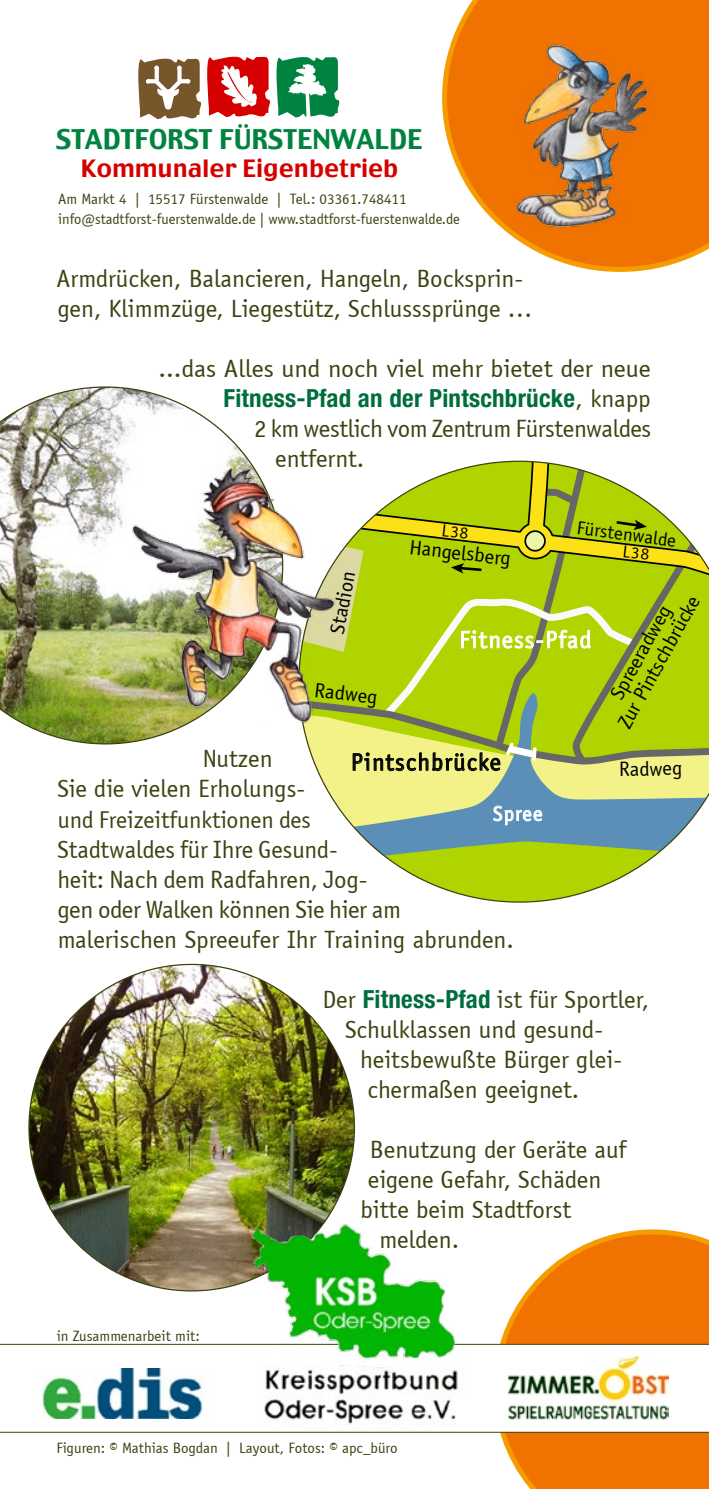
<style>
.page{position:relative;width:709px;height:1489px;background:#fff}
.page>*{position:absolute;margin:0;border:0;box-sizing:border-box;transform-origin:0 0}
.t1{font:27px "Charcoal";color:#008340}
.t2{font:25px/30px "Officina Sans";color:#3c4311}
.t3{font:25px "Officina Sans";color:#3c4311;scale:1.04 1}
.t4{font:700 condensed 25px "Helvetica Neue LT Std";letter-spacing:.01em;color:#006d3e}
.t5{font:24.25px "Officina Sans";color:#3c4311}
.t6{font:24.25px "Officina Sans";letter-spacing:.05em;color:#000}
.t7{font:24.25px "Officina Sans";letter-spacing:.05em;color:#fff}
.t8{font:23.75px "Charcoal";color:#d60000}
.t9{font:20.75px/20.8px "Officina Sans";color:#000;text-align:center}
.t10{font:20.75px "Officina Sans";letter-spacing:.05em;color:#fff}
.t11{font:19px "Officina Sans";color:#000}
.t12{font:15px/20px "Officina Sans";color:#3c4311}
.s1{font-family:"Officina Sans";font-weight:400;font-stretch:normal;color:#3c4311}
.s2{font-family:"Helvetica Neue LT Std";font-weight:700;font-stretch:condensed;color:#006d3e}
</style>
<div class="page">
<svg style="left:494px;top:1229px;width:215px;height:259px"></svg>
<img style="left:0;top:386px;width:249px;height:358px">
<svg style="left:442px;top:0;width:267px;height:272px"></svg>
<img style="left:29px;top:964px;width:325px;height:326px;border-radius:163px">
<svg style="left:318px;top:460px;width:391px;height:442px"></svg>
<img style="left:516px;top:43px;width:134px;height:187px">
<img style="left:126px;top:459px;width:219px;height:280px">
<div style="left:0;top:1344px;width:709px;height:87px;background:#fff"></div>
<hr style="left:0;top:1343px;width:709px;height:1px;background:#3c4311">
<svg style="left:138px;top:57px;width:201px;height:62px"></svg>
<img style="left:509px;top:1356px;width:159px;height:63px">
<img style="left:42px;top:1368px;width:161px;height:49px">
<img style="left:245px;top:1215px;width:219px;height:209px">
<hr style="left:0;top:1431px;width:709px;height:1px;background:#3c4311">
<svg style="left:299px;top:461px;width:410px;height:312px;background:#bcd23d"></svg>
<p class="t1" style="left:56px;top:122px;width:368px">STADTFORST FÜRSTENWALDE</p>
<p class="t8" style="left:81px;top:153px;width:319px">Kommunaler Eigenbetrieb</p>
<p class="t12" style="left:58px;top:188px;width:403px">Am Markt 4 | 15517 Fürstenwalde | Tel.: 03361.748411 info@stadtforst-fuerstenwalde.de | www.stadtforst-fuerstenwalde.de</p>
<p class="t2" style="left:57px;top:264px;width:477px">Armdrücken, Balancieren, Hangeln, Bocksprin&shy;gen, Klimmzüge, Liegestütz, Schlusssprünge …</p>
<p class="t3" style="left:158px;top:352px;width:475px">...das Alles und noch viel mehr bietet der neue</p>
<p class="t4" style="left:223px;top:383px;width:429px">Fitness-Pfad an der Pintschbrücke<span class="s1">, knapp</span></p>
<p class="t2" style="left:275px;top:414px;width:377px;text-indent:-21px">2 km westlich vom Zentrum Fürstenwaldes entfernt.</p>
<p class="t9" style="left:411px;top:536px;width:103px;rotate:7deg">Hangelsberg</p>
<p class="t11" style="left:578px;top:515px;width:101px;rotate:7deg">Fürstenwalde</p>
<p class="t9" style="left:327px;top:631px;width:65px;rotate:-79deg">Stadion</p>
<p class="t9" style="left:596px;top:711px;width:150px;rotate:-61deg">Spreeradweg<br>Zur Pintschbrücke</p>
<p class="t9" style="left:619px;top:758px;width:65px;rotate:-1deg">Radweg</p>
<p class="t7" style="left:459px;top:624px;width:134px">Fitness-Pfad</p>
<p class="t9" style="left:316px;top:679px;width:65px;rotate:7deg">Radweg</p>
<p class="t2" style="left:57px;top:744px;width:249px;text-indent:145px">Nutzen<br>Sie die vielen Erholungs-</p>
<p class="t5" style="left:58px;top:803px;width:254px">und Freizeitfunktionen des</p>
<p class="t2" style="left:57px;top:834px;width:458px">Stadtwaldes für Ihre Gesund-<br>heit: Nach dem Radfahren, Jog-<br>gen oder Walken können Sie hier am malerischen Spreeufer Ihr Training abrunden.</p>
<p class="t2" style="left:345px;top:984px;width:306px;text-indent:-23px">Der <span class="s2">Fitness-Pfad</span> ist für Sportler,<br>Schulklassen und gesund-</p>
<p class="t2" style="left:360px;top:1044px;width:263px">heitsbewußte Bürger glei&shy;chermaßen geeignet.</p>
<p class="t2" style="left:370px;top:1134px;width:258px">Benutzung der Geräte auf</p>
<p class="t2" style="left:368px;top:1164px;width:235px">eigene Gefahr, Schäden</p>
<p class="t2" style="left:360px;top:1194px;width:212px">bitte beim Stadtforst</p>
<p class="t2" style="left:379px;top:1224px;width:81px">melden.</p>
<p class="t6" style="left:351px;top:746px;width:152px">Pintschbrücke</p>
<p class="t10" style="left:493px;top:800px;width:51px">Spree</p>
<p class="t12" style="left:57px;top:1325px;width:145px">in Zusammenarbeit mit:</p>
<p class="t12" style="left:56px;top:1437px;width:342px">Figuren: © Mathias Bogdan | Layout, Fotos: © apc_büro</p>
</div>
